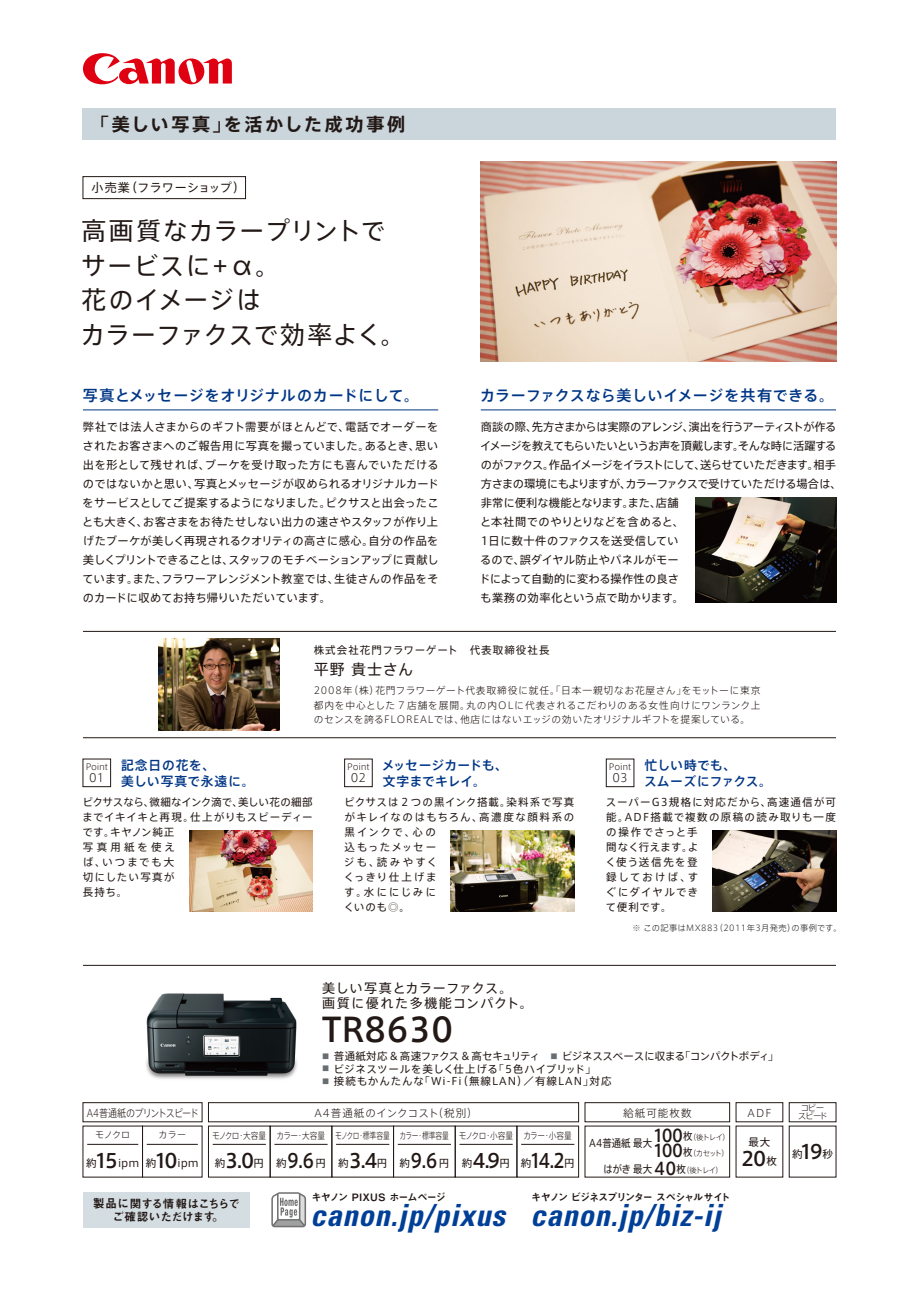
<style>
.page{position:relative;width:919px;height:1289px;background:#fff}
.page>*{position:absolute;margin:0;border:0;box-sizing:border-box;transform-origin:0 0}
.t1{font:500 33px "Axis Std";color:#221815}
.t2{font:italic 700 condensed 30.6px "Univers";letter-spacing:.025em;color:#003f98}
.t3{font:24.75px/34.5px "Axis Std";letter-spacing:.03em;color:#221815}
.t4{font:500 19.5px "Axis Std";color:#221815}
.t5{font:700 18px "Axis Std";letter-spacing:.15em;color:#221815}
.t6{font:500 15px "Axis Std";letter-spacing:.03em;color:#003686}
.t7{font:15px "Axis Std";letter-spacing:.055em;color:#221815}
.t8{font:13.05px/15px "Axis Std";letter-spacing:.07em;color:#221815}
.t9{font:500 12.75px/15.8px "Axis Std";letter-spacing:.005em;color:#003686}
.t10{font:500 12.75px/15.8px "Axis Std";letter-spacing:.065em;color:#003686}
.t11{font:500 12.75px/15.8px "Axis Std";letter-spacing:.025em;color:#003686}
.t12{font:12px "Axis Std";letter-spacing:.02em;color:#221815}
.t13{font:11.55px/13.8px "Midashi Go Pro MB31";letter-spacing:-.055em;color:#221815;text-align:center}
.t14{font:300 11.4px "Axis Std";color:#221815}
.t15{font:11.25px/18.9px "Axis Std";letter-spacing:-.02em;color:#221815;text-align:justify}
.t16{font:10.5px/15px "Axis Std";letter-spacing:.05em;color:#221815}
.t17{font:10.5px/15px "Axis Std";letter-spacing:.11em;color:#221815}
.t18{font:10.5px/15px "Axis Std";letter-spacing:.105em;color:#221815}
.t19{font:10.5px "Axis Std";letter-spacing:.085em;color:#221815}
.t20{font:10.5px "Axis Std";letter-spacing:-.025em;color:#221815}
.t21{font:300 10.5px "Axis Std";letter-spacing:.075em;color:#221815}
.t22{font:300 10.5px "Axis Std";letter-spacing:-.08em;color:#221815;scale:.86 1}
.t23{font:10.5px "Axis Std";letter-spacing:.085em;color:#221815;scale:.9 1}
.t24{font:300 10.5px "Axis Std";letter-spacing:.005em;color:#221815}
.t25{font:10.2px "Midashi Go Pro MB31";letter-spacing:-.1em;color:#221815}
.t26{font:10.2px "Midashi Go Pro MB31";letter-spacing:-.07em;color:#221815}
.t27{font:300 9.75px/14.2px "Axis Std";letter-spacing:.05em;color:#221815;text-align:justify}
.t28{font:300 9px "Axis Std";letter-spacing:-.06em;color:#221815;scale:.85 1}
.t29{font:300 9px "Axis Std";letter-spacing:-.02em;color:#221815}
.t30{font:300 8.55px/8.2px "Axis Std";letter-spacing:-.025em;color:#221815;text-align:center}
.t31{font:300 8.25px "Axis Std";letter-spacing:.05em;color:#221f20}
.t32{font:300 7.5px/15.3px "Axis Std";letter-spacing:-.145em;color:#221815}
.s1{font-weight:500;font-size:19.5px}
.s2{font-size:7.2px;color:#686d71}
.s3{font-weight:400;font-size:10.5px}
.s4{font-weight:500;font-size:17.25px}
.s5{font-size:12.45px}
</style>
<div class="page">
<hr style="left:83px;top:965px;width:753px;height:1px;background:#221815">
<hr style="left:83px;top:409px;width:355px;height:1px;background:#003686">
<hr style="left:480px;top:409px;width:356px;height:1px;background:#003686">
<div style="left:83px;top:108px;width:753px;height:32px;background:#cad5dc"></div>
<hr style="left:83px;top:631px;width:753px;height:1px;background:#221815">
<hr style="left:83px;top:737px;width:753px;height:1px;background:#221815">
<div style="left:83px;top:176px;width:163px;height:23px;border:1px solid #221815"></div>
<svg style="left:83px;top:53px;width:149px;height:31px"></svg>
<div style="left:83px;top:1192px;width:166px;height:35px;background:#d4dde1"></div>
<svg style="left:271px;top:1192px;width:35px;height:35px"></svg>
<img style="left:480px;top:161px;width:356px;height:200px">
<img style="left:695px;top:498px;width:141px;height:104px">
<img style="left:158px;top:639px;width:122px;height:91px">
<img style="left:189px;top:830px;width:124px;height:81px">
<img style="left:451px;top:830px;width:123px;height:81px">
<img style="left:712px;top:830px;width:124px;height:81px">
<div style="left:83px;top:1102px;width:119px;height:19px;border:1px solid #221815"></div>
<hr style="left:87px;top:1144px;width:51px;height:1px;background:#221815">
<hr style="left:147px;top:1144px;width:51px;height:1px;background:#221815">
<div style="left:735px;top:1102px;width:48px;height:19px;border:1px solid #221815"></div>
<div style="left:584px;top:1102px;width:145px;height:19px;border:1px solid #221815"></div>
<div style="left:789px;top:1102px;width:47px;height:19px;border:1px solid #221815"></div>
<img style="left:146px;top:993px;width:151px;height:86px">
<hr style="left:336px;top:1144px;width:53px;height:1px;background:#221815">
<hr style="left:274px;top:1144px;width:53px;height:1px;background:#221815">
<hr style="left:213px;top:1144px;width:53px;height:1px;background:#221815">
<hr style="left:398px;top:1144px;width:53px;height:1px;background:#221815">
<hr style="left:459px;top:1144px;width:53px;height:1px;background:#221815">
<hr style="left:521px;top:1144px;width:53px;height:1px;background:#221815">
<div style="left:208px;top:1102px;width:370px;height:19px;border:1px solid #221815"></div>
<h3 class="t5" style="left:91px;top:111px;width:315px">「美しい写真」を活かした成功事例</h3>
<p class="t12" style="left:91px;top:179px;width:155px">小売業（フラワーショップ）</p>
<h3 class="t3" style="left:80px;top:212px;width:327px">高画質なカラープリントでサービスに+α。<br>花のイメージは<br>カラーファクスで効率よく。</h3>
<h3 class="t6" style="left:83px;top:384px;width:338px">写真とメッセージをオリジナルのカードにして。</h3>
<h3 class="t6" style="left:480px;top:384px;width:356px">カラーファクスなら美しいイメージを共有できる。</h3>
<p class="t15" style="left:82px;top:417px;width:358px">弊社では法人さまからのギフト需要がほとんどで、電話でオーダーをされたお客さまへのご報告用に写真を撮っていました。あるとき、思い出を形として残せれば、ブーケを受け取った方にも喜んでいただけるのではないかと思い、写真とメッセージが収められるオリジナルカードをサービスとしてご提案するようになりました。ピクサスと出会ったことも大きく、お客さまをお待たせしない出力の速さやスタッフが作り上げたブーケが美しく再現されるクオリティの高さに感心。自分の作品を美しくプリントできることは、スタッフのモチベーションアップに貢献しています。また、フラワーアレンジメント教室では、生徒さんの作品をそのカードに収めてお持ち帰りいただいています。</p>
<p class="t15" style="left:479px;top:417px;width:364px;text-align:left">商談の際、先方さまからは実際のアレンジ、演出を行うアーティストが作るイメージを教えてもらいたいというお声を頂戴します。そんな時に活躍するのがファクス。作品イメージをイラストにして、送らせていただきます。相手方さまの環境にもよりますが、カラーファクスで受けていただける場合は、非常に便利な機能となります。また、店舗<br>と本社間でのやりとりなどを含めると、<br>1日に数十件のファクスを送受信してい<br>るので、誤ダイヤル防止やパネルがモー<br>ドによって自動的に変わる操作性の良さ<br>も業務の効率化という点で助かります。</p>
<p class="t19" style="left:314px;top:642px;width:237px">株式会社花門フラワーゲート　代表取締役社長</p>
<h3 class="t7" style="left:314px;top:657px;width:101px">平野 貴士さん</h3>
<p class="t30" style="left:86px;top:762px;width:24px">Point</p>
<p class="t14" style="left:89px;top:769px;width:17px">01</p>
<p class="t27" style="left:314px;top:683px;width:448px">2008年（株）花門フラワーゲート代表取締役に就任。「日本一親切なお花屋さん」をモットーに東京都内を中心とした７店舗を展開。丸の内OLに代表されるこだわりのある女性向けにワンランク上のセンスを誇るFLOREALでは、他店にはないエッジの効いたオリジナルギフトを提案している。</p>
<p class="t10" style="left:121px;top:756px;width:135px">記念日の花を、<br>美しい写真で永遠に。</p>
<p class="t9" style="left:382px;top:756px;width:128px">メッセージカードも、文字までキレイ。</p>
<p class="t11" style="left:644px;top:756px;width:129px">忙しい時でも、<br>スムーズにファクス。</p>
<p class="t30" style="left:347px;top:762px;width:24px">Point</p>
<p class="t14" style="left:351px;top:769px;width:17px">02</p>
<p class="t30" style="left:609px;top:762px;width:24px">Point</p>
<p class="t14" style="left:612px;top:769px;width:17px">03</p>
<p class="t16" style="left:82px;top:793px;width:232px">ピクサスなら、微細なインク滴で、美しい花の細部までイキイキと再現。仕上がりもスピーディーです。キヤノン純正<br>写真用紙を使え<br>ば、いつまでも大<br>切にしたい写真が<br>長持ち。</p>
<p class="t18" style="left:344px;top:793px;width:232px">ピクサスは２つの黒インク搭載。染料系で写真がキレイなのはもちろん、高濃度な顔料系の黒インクで、心の<br>込もったメッセー<br>ジも、読みやすく<br>くっきり仕上げま<br>す。水ににじみに<br>くいのも◎。</p>
<p class="t17" style="left:605px;top:793px;width:232px">スーパーG3規格に対応だから、高速通信が可能。ADF搭載で複数の原稿の読み取りも一度の操作でさっと手<br>間なく行えます。よ<br>く使う送信先を登<br>録しておけば、す<br>ぐにダイヤルでき<br>て便利です。</p>
<p class="t8" style="left:322px;top:979px;width:212px">美しい写真とカラーファクス。<br>画質に優れた多機能コンパクト。</p>
<p class="t31" style="left:632px;top:922px;width:211px">※ この記事はMX883（2011年3月発売）の事例です。</p>
<p class="t22" style="left:87px;top:1104px;width:132px">A4普通紙のプリントスピード</p>
<p class="t29" style="left:95px;top:1128px;width:37px">モノクロ</p>
<p class="t19" style="left:146px;top:1154px;width:55px">約<span class="s1">10</span>ipm</p>
<p class="t29" style="left:159px;top:1128px;width:29px">カラー</p>
<p class="t19" style="left:86px;top:1154px;width:55px">約<span class="s1">15</span>ipm</p>
<h1 class="t1" style="left:322px;top:1004px;width:133px">TR8630</h1>
<p class="t20" style="left:322px;top:1048px;width:458px"><span class="s2">■</span> 普通紙対応 &amp; 高速ファクス &amp; 高セキュリティ <span class="s2">■</span> ビジネススペースに収まる「コンパクトボディ」</p>
<p class="t16" style="left:322px;top:1060px;width:275px"><span class="s2">■</span> ビジネスツールを美しく仕上げる「5色ハイブリッド」</p>
<p class="t19" style="left:322px;top:1073px;width:291px"><span class="s2">■</span> 接続もかんたんな「Wi-Fi（無線LAN）／有線LAN」対応</p>
<p class="t21" style="left:314px;top:1104px;width:165px">A4普通紙のインクコスト（税別）</p>
<h3 class="t4" style="left:215px;top:1146px;width:361px"><span class="s3">約</span>3.0<span class="s3">円 約</span>9.6 <span class="s3">円 約</span>3.4<span class="s3">円 約</span>9.6 <span class="s3">円 約</span>4.9<span class="s3">円 約</span>14.2<span class="s3">円</span></h3>
<p class="t28" style="left:212px;top:1128px;width:425px">モノクロ・大容量 カラー・大容量 モノクロ・標準容量 カラー・標準容量 モノクロ・小容量 カラー・小容量</p>
<p class="t24" style="left:623px;top:1104px;width:70px">給紙可能枚数</p>
<p class="t24" style="left:747px;top:1104px;width:25px">ADF</p>
<p class="t32" style="left:652px;top:1129px;width:79px"><span class="s4">100</span><span class="s3">枚</span>（後トレイ）<br><span class="s4">100</span><span class="s3">枚</span>（カセット）</p>
<p class="t32" style="left:654px;top:1162px;width:71px"><span class="s4">40</span><span class="s3">枚</span>（後トレイ）</p>
<p class="t23" style="left:589px;top:1135px;width:71px">A4普通紙 最大</p>
<p class="t23" style="left:603px;top:1161px;width:56px">はがき 最大</p>
<p class="t19" style="left:748px;top:1134px;width:24px">最大</p>
<h3 class="t4" style="left:741px;top:1143px;width:37px">20<span class="s3">枚</span></h3>
<p class="t26" style="left:311px;top:1189px;width:136px">キヤノン PIXUS ホームページ</p>
<p class="t13" style="left:93px;top:1194px;width:149px"><span class="s5">製品に</span>関する情報はこちらでご確認いただけます。</p>
<h2 class="t2" style="left:310px;top:1196px;width:196px">canon.jp/pixus</h2>
<p class="t25" style="left:531px;top:1189px;width:201px">キヤノン ビジネスプリンター スペシャルサイト</p>
<h2 class="t2" style="left:530px;top:1196px;width:192px">canon.jp/biz-ij</h2>
<p class="t30" style="left:797px;top:1103px;width:31px">コピースピード</p>
<p class="t19" style="left:792px;top:1145px;width:42px">約<span class="s1">19</span>秒</p>
</div>
